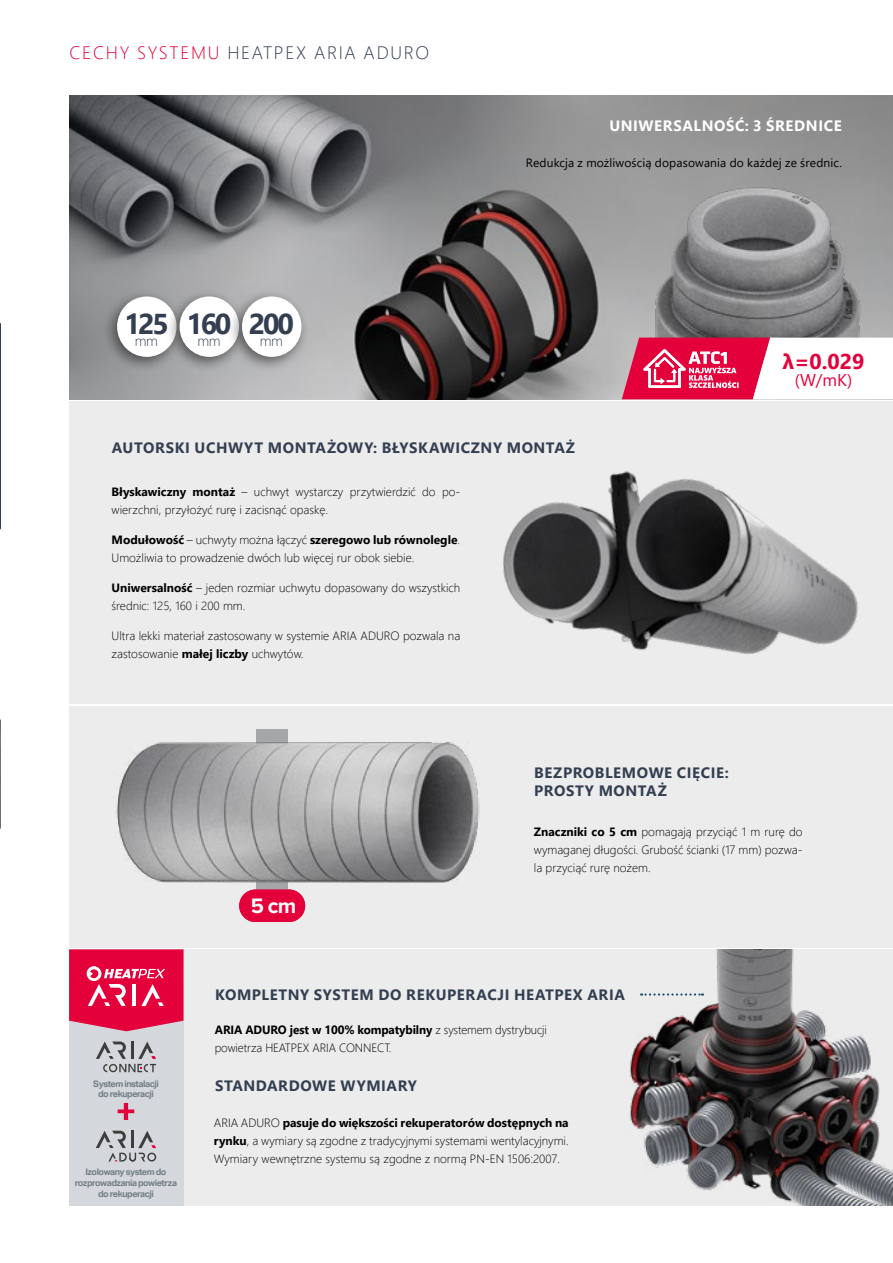
<style>
.page{position:relative;width:893px;height:1263px;background:#fff}
.page>*{position:absolute;margin:0;border:0;box-sizing:border-box;transform-origin:0 0}
.t1{font:700 28.65px "Segoe UI";letter-spacing:-.08em;color:#333f51}
.t2{font:700 21.75px "Proxima Nova";color:#fff}
.t3{font:700 21.45px "Segoe UI";color:#e4003a}
.t4{font:300 18px "Segoe UI";letter-spacing:.095em;color:#333f51}
.t5{font:16.95px "Segoe UI";color:#e4003a}
.t6{font:700 15px/18px "Segoe UI";letter-spacing:.04em;color:#333f51}
.t7{font:700 15px "Segoe UI";letter-spacing:.04em;color:#fff}
.t8{font:300 14.4px "Segoe UI";color:#333f51}
.t9{font:300 12px/18px "Segoe UI";color:#000}
.t10{font:12px "Segoe UI";letter-spacing:.01em;color:#000}
.t11{font:700 9px/10.8px "Aktiv Grotesk";letter-spacing:-.05em;color:#717e85;text-align:center}
.s1{color:#e4003a}
.s2{font-weight:700}
</style>
<div class="page">
<div style="left:69px;top:949px;width:824px;height:256px;background:#ececec"></div>
<img style="left:630px;top:949px;width:263px;height:256px">
<img style="left:69px;top:96px;width:824px;height:303px">
<img style="left:630px;top:178px;width:234px;height:160px">
<div style="left:69px;top:706px;width:824px;height:241px;background:#ececec"></div>
<div style="left:69px;top:401px;width:824px;height:303px;background:#ececec"></div>
<img style="left:116px;top:742px;width:364px;height:150px">
<svg style="left:256px;top:729px;width:32px;height:160px;background:#ababab"></svg>
<div style="left:239px;top:889px;width:66px;height:33px;background:#e4003a;border-radius:16px"></div>
<img style="left:401px;top:372px;width:492px;height:413px">
<svg style="left:641px;top:993px;width:62px;height:3px"></svg>
<div style="left:102px;top:289px;width:83px;height:84px;background:#000;opacity:.5"></div>
<div style="left:117px;top:296px;width:60px;height:61px;background:#fff;border-radius:50%"></div>
<div style="left:164px;top:289px;width:83px;height:84px;background:#000;opacity:.5"></div>
<div style="left:180px;top:296px;width:59px;height:61px;background:#fff;border-radius:50%"></div>
<div style="left:227px;top:289px;width:82px;height:84px;background:#000;opacity:.5"></div>
<div style="left:242px;top:296px;width:59px;height:61px;background:#fff;border-radius:50%"></div>
<svg style="left:622px;top:338px;width:271px;height:61px"></svg>
<div style="left:69px;top:1020px;width:115px;height:185px;background:#d4d8dc"></div>
<svg style="left:69px;top:949px;width:115px;height:82px;background:#e52758"></svg>
<svg style="left:96px;top:1041px;width:60px;height:31px"></svg>
<svg style="left:96px;top:1131px;width:60px;height:30px"></svg>
<svg style="left:118px;top:1103px;width:16px;height:17px"></svg>
<h3 class="t4" style="left:69px;top:35px;width:361px"><span class="s1">CECHY SYSTEMU</span> HEATPEX ARIA ADURO</h3>
<h1 class="t1" style="left:135px;top:296px;width:98px"><sub>mm</sub> 160</h1>
<h1 class="t1" style="left:197px;top:296px;width:98px"><sub>mm</sub> 200</h1>
<h1 class="t1" style="left:124px;top:296px;width:46px">125</h1>
<p class="t8" style="left:260px;top:327px;width:25px">mm</p>
<p class="t7" style="left:609px;top:112px;width:234px">UNIWERSALNOŚĆ: 3 ŚREDNICE</p>
<p class="t10" style="left:526px;top:151px;width:318px">Redukcja z możliwością dopasowania do każdej ze średnic.</p>
<h3 class="t3" style="left:783px;top:341px;width:83px">λ=0.029</h3>
<h3 class="t5" style="left:795px;top:364px;width:59px">(W/mK)</h3>
<p class="t6" style="left:112px;top:438px;width:465px">AUTORSKI UCHWYT MONTAŻOWY: BŁYSKAWICZNY MONTAŻ</p>
<p class="t9" style="left:112px;top:481px;width:350px"><span class="s2">Błyskawiczny montaż</span> – uchwyt wystarczy przytwierdzić do po&shy;wierzchni, przyłożyć rurę i zacisnąć opaskę.</p>
<p class="t9" style="left:112px;top:529px;width:350px"><span class="s2">Modułowość</span> – uchwyty można łączyć <span class="s2">szeregowo lub równolegle</span>.<br>Umożliwia to prowadzenie dwóch lub więcej rur obok siebie.</p>
<p class="t9" style="left:112px;top:577px;width:350px"><span class="s2">Uniwersalność</span> – jeden rozmiar uchwytu dopasowany do wszystkich średnic: 125, 160 i 200 mm.</p>
<p class="t9" style="left:112px;top:625px;width:350px">Ultra lekki materiał zastosowany w systemie ARIA ADURO pozwala na zastosowanie <span class="s2">małej liczby</span> uchwytów.</p>
<h2 class="t2" style="left:251px;top:890px;width:47px">5 cm</h2>
<p class="t6" style="left:534px;top:762px;width:196px">BEZPROBLEMOWE CIĘCIE:<br>PROSTY MONTAŻ</p>
<p class="t9" style="left:534px;top:821px;width:270px;text-align:justify"><span class="s2">Znaczniki co 5 cm</span> pomagają przyciąć 1 m rurę do wymaganej długości. Grubość ścianki (17 mm) pozwa&shy;la przyciąć rurę nożem.</p>
<p class="t6" style="left:215px;top:984px;width:411px">KOMPLETNY SYSTEM DO REKUPERACJI HEATPEX ARIA</p>
<p class="t11" style="left:93px;top:1078px;width:67px">System instalacji do rekuperacji</p>
<p class="t11" style="left:75px;top:1167px;width:104px">Izolowany system do rozprowadzania powietrza do rekuperacji</p>
<p class="t9" style="left:215px;top:1019px;width:333px"><span class="s2">ARIA ADURO jest w 100% kompatybilny</span> z systemem dystrybucji powietrza HEATPEX ARIA CONNECT.</p>
<p class="t6" style="left:215px;top:1075px;width:203px">STANDARDOWE WYMIARY</p>
<p class="t9" style="left:214px;top:1112px;width:356px;text-align:justify">ARIA ADURO <span class="s2">pasuje do większości rekuperatorów dostępnych na rynku</span>, a wymiary są zgodne z tradycyjnymi systemami wentylacyjnymi.<br>Wymiary wewnętrzne systemu są zgodne z normą PN-EN 1506:2007.</p>
</div>
